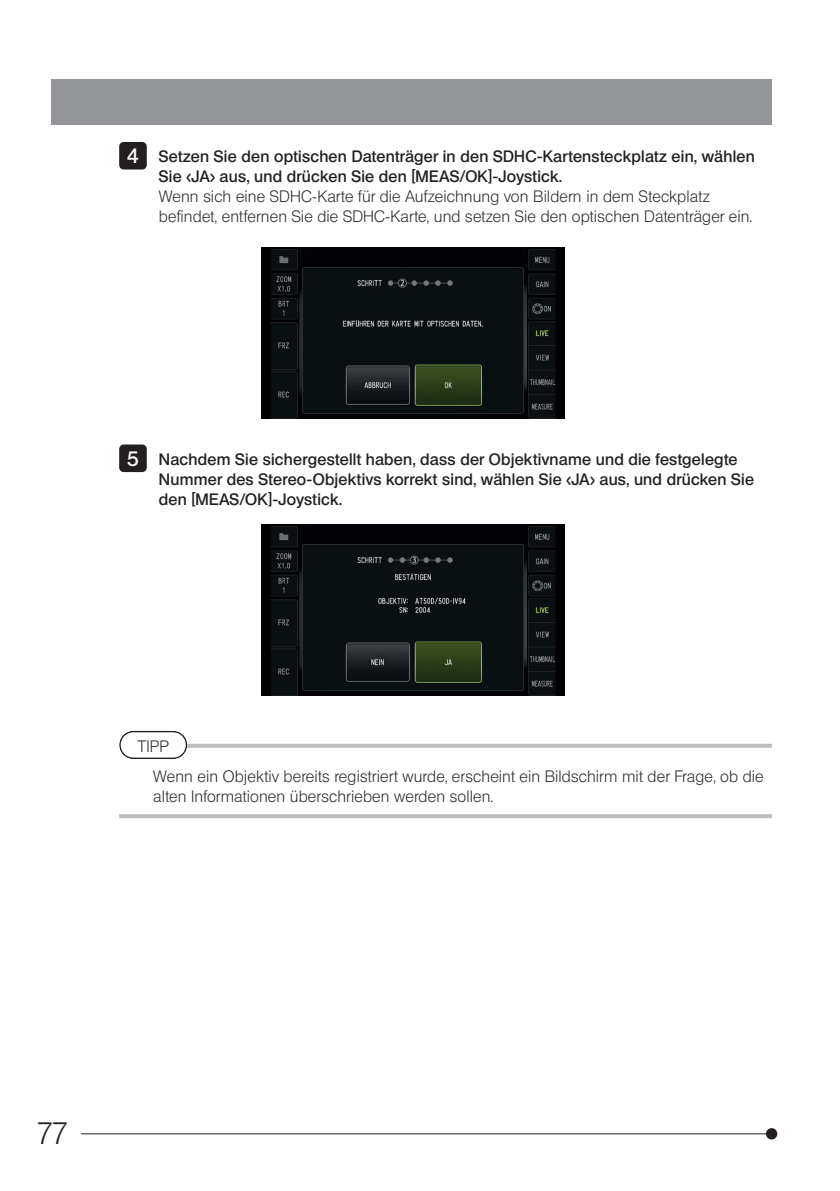
<style>
.page{position:relative;width:840px;height:1191px;background:#fff}
.page>*{position:absolute;margin:0;border:0;box-sizing:border-box;transform-origin:0 0}
.t1{font:30px "Olympus Leicht Normal";color:#231f20}
.t2{font:20.2px "Olympus Leicht Halbfett";color:#fff}
.t3{font:16px/20px "Olympus Leicht Halbfett";letter-spacing:.015em;color:#231f20}
.t4{font:16px/20px "Olympus Leicht Normal";letter-spacing:.01em;color:#231f20}
</style>
<div class="page">
<div style="left:765px;top:1128px;width:11px;height:11px;background:#231f20;border-radius:50%"></div>
<hr style="left:81px;top:1133px;width:690px;height:1px;background:#231f20">
<div style="left:51px;top:79px;width:720px;height:46px;background:#939598"></div>
<div style="left:119px;top:142px;width:28px;height:27px;background:#231f20;border-radius:5px"></div>
<div style="left:119px;top:444px;width:28px;height:28px;background:#231f20;border-radius:5px"></div>
<svg style="left:187px;top:744px;width:584px;height:4px;background:#bfc0c3"></svg>
<hr style="left:119px;top:814px;width:652px;height:4px;background:#bcbdc0">
<div style="left:119px;top:731px;width:68px;height:28px;border:2px solid #231f20;border-radius:13px"></div>
<img style="left:261px;top:248px;width:303px;height:170px">
<img style="left:261px;top:524px;width:303px;height:171px">
<p class="t2" style="left:127px;top:144px;width:13px">4</p>
<p class="t3" style="left:159px;top:147px;width:597px">Setzen Sie den optischen Datenträger in den SDHC-Kartensteckplatz ein, wählen<br>Sie &lt;JA&gt; aus, und drücken Sie den [MEAS/OK]-Joystick.</p>
<p class="t4" style="left:159px;top:187px;width:594px">Wenn sich eine SDHC-Karte für die Aufzeichnung von Bildern in dem Steckplatz befindet, entfernen Sie die SDHC-Karte, und setzen Sie den optischen Datenträger ein.</p>
<p class="t2" style="left:127px;top:446px;width:13px">5</p>
<p class="t3" style="left:159px;top:449px;width:596px">Nachdem Sie sichergestellt haben, dass der Objektivname und die festgelegte<br>Nummer des Stereo-Objektivs korrekt sind, wählen Sie &lt;JA&gt; aus, und drücken Sie den [MEAS/OK]-Joystick.</p>
<p class="t4" style="left:138px;top:736px;width:32px">TIPP</p>
<p class="t4" style="left:153px;top:766px;width:611px">Wenn ein Objektiv bereits registriert wurde, erscheint ein Bildschirm mit der Frage, ob die alten Informationen überschrieben werden sollen.</p>
<h1 class="t1" style="left:37px;top:1115px;width:32px">77</h1>
</div>
